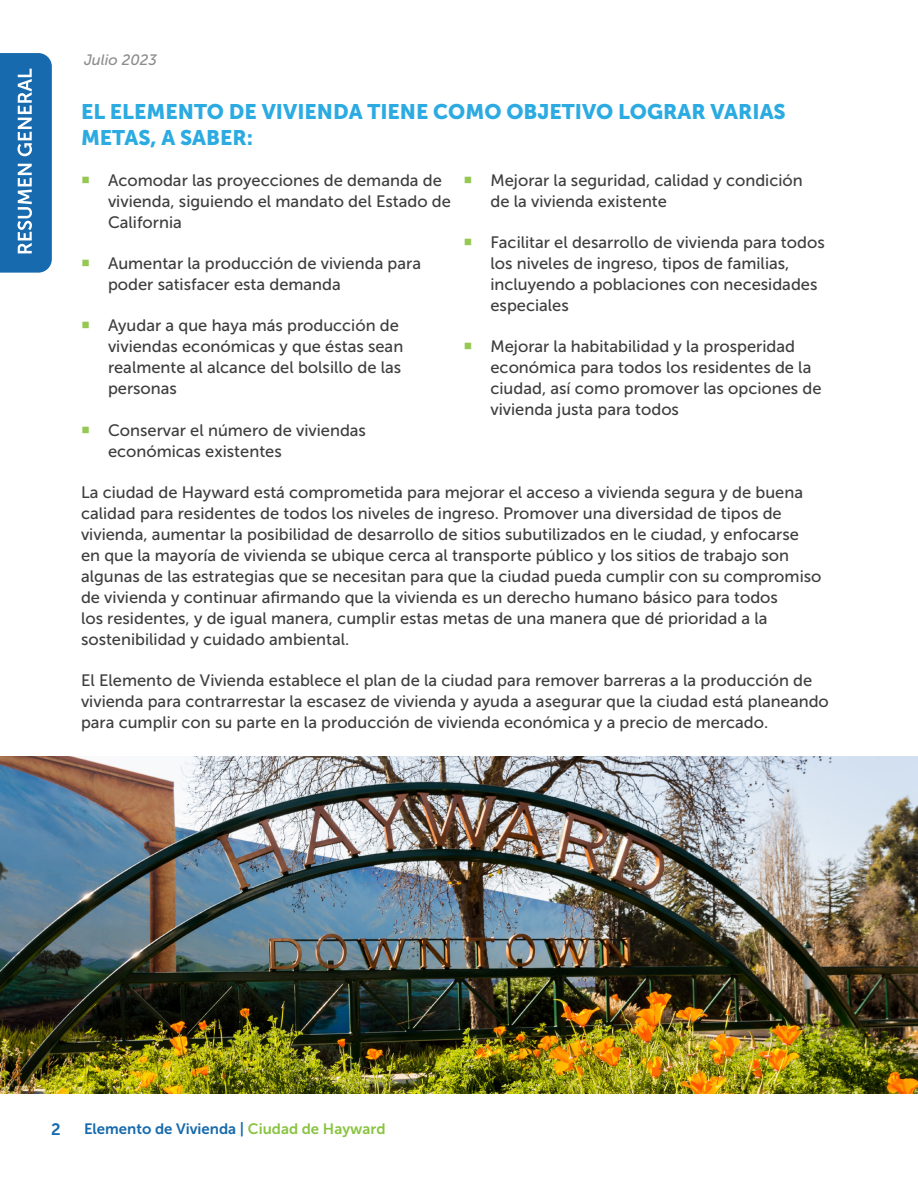
<style>
.page{position:relative;width:918px;height:1188px;background:#fff}
.page>*{position:absolute;margin:0;border:0;box-sizing:border-box;transform-origin:0 0}
.Header_2{font:21px/25.2px "Museo Sans 900";color:#2babe1}
.Body_copy{font:16.5px/21px "Museo Sans 500";color:#3e3e3f}
.t1{font:16.5px "Museo Sans 700";color:#166aad}
.t2{font:15px "Museo Sans 700";color:#166aad}
.t3{font:italic 15px "Museo Sans 500";color:#8c8c8d}
.s1{color:#8ac442}
</style>
<div class="page">
<img style="left:0;top:756px;width:918px;height:338px">
<svg style="left:0;top:53px;width:52px;height:220px;background:#2e79b5"></svg>
<p class="t3" style="left:84px;top:52px;width:74px">Julio 2023</p>
<p class="Header_2" style="left:81px;top:99px;width:706px">EL ELEMENTO DE VIVIENDA TIENE COMO OBJETIVO LOGRAR VARIAS<br>METAS, A SABER:</p>
<p class="Body_copy" style="left:108px;top:170px;width:345px">Acomodar las proyecciones de demanda de vivienda, siguiendo el mandato del Estado de<br>California</p>
<p class="Body_copy" style="left:108px;top:253px;width:315px">Aumentar la producción de vivienda para poder satisfacer esta demanda</p>
<p class="Body_copy" style="left:108px;top:315px;width:297px">Ayudar a que haya más producción de viviendas económicas y que éstas sean realmente al alcance del bolsillo de las personas</p>
<p class="Body_copy" style="left:108px;top:420px;width:260px">Conservar el número de viviendas económicas existentes</p>
<p class="Body_copy" style="left:490px;top:170px;width:314px">Mejorar la seguridad, calidad y condición de la vivienda existente</p>
<p class="Body_copy" style="left:490px;top:232px;width:336px">Facilitar el desarrollo de vivienda para todos los niveles de ingreso, tipos de familias, incluyendo a poblaciones con necesidades especiales</p>
<p class="Body_copy" style="left:490px;top:336px;width:333px">Mejorar la habitabilidad y la prosperidad económica para todos los residentes de la ciudad, así como promover las opciones de vivienda justa para todos</p>
<p class="Body_copy" style="left:81px;top:482px;width:742px">La ciudad de Hayward está comprometida para mejorar el acceso a vivienda segura y de buena calidad para residentes de todos los niveles de ingreso. Promover una diversidad de tipos de vivienda, aumentar la posibilidad de desarrollo de sitios subutilizados en le ciudad, y enfocarse en que la mayoría de vivienda se ubique cerca al transporte público y los sitios de trabajo son algunas de las estrategias que se necesitan para que la ciudad pueda cumplir con su compromiso de vivienda y continuar afirmando que la vivienda es un derecho humano básico para todos<br>los residentes, y de igual manera, cumplir estas metas de una manera que dé prioridad a la sostenibilidad y cuidado ambiental.</p>
<p class="Body_copy" style="left:81px;top:670px;width:749px">El Elemento de Vivienda establece el plan de la ciudad para remover barreras a la producción de vivienda para contrarrestar la escasez de vivienda y ayuda a asegurar que la ciudad está planeando para cumplir con su parte en la producción de vivienda económica y a precio de mercado.</p>
<p class="t1" style="left:51px;top:1120px;width:11px">2</p>
<p class="t2" style="left:84px;top:1121px;width:303px">Elemento de Vivienda | <span class="s1">Ciudad de Hayward</span></p>
</div>
